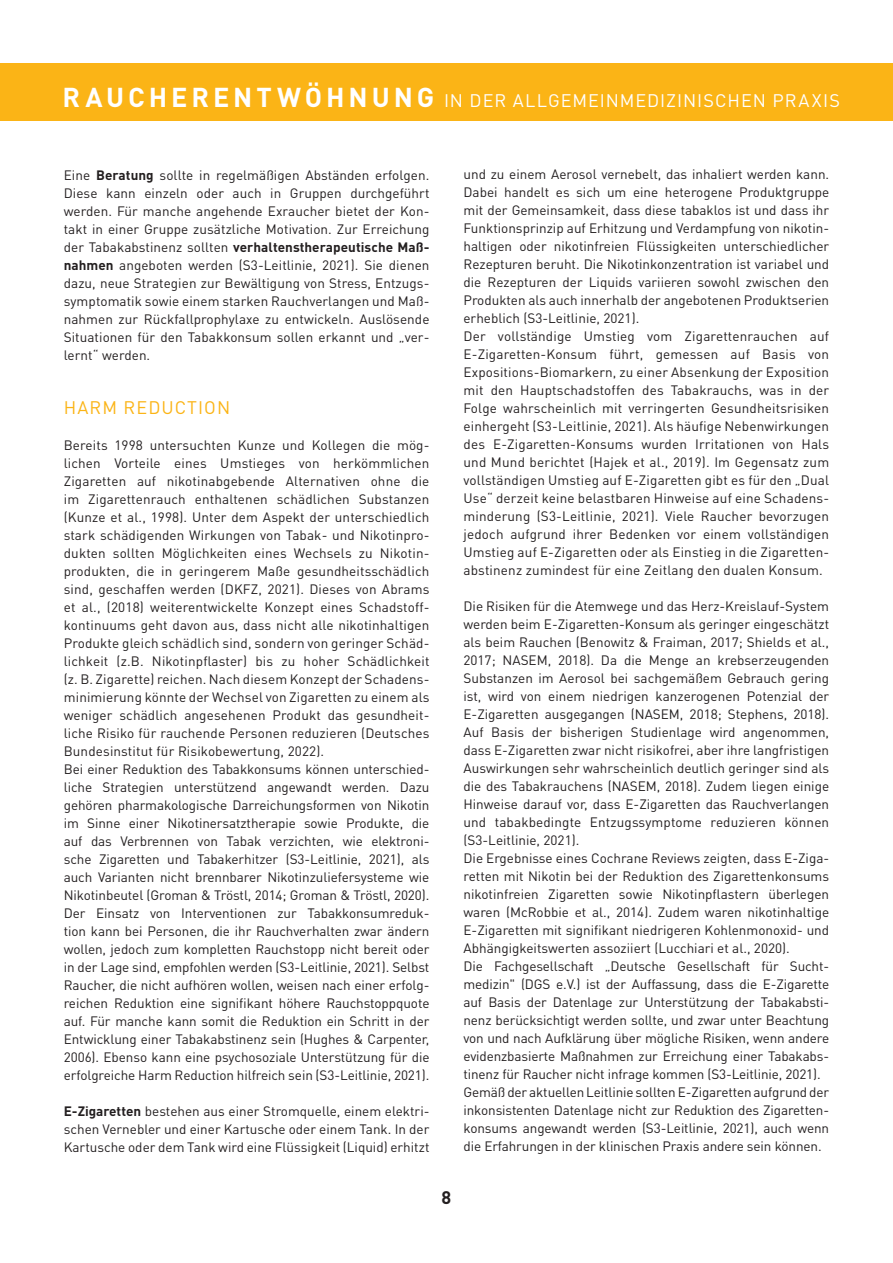
<style>
.page{position:relative;width:893px;height:1263px;background:#fff}
.page>*{position:absolute;margin:0;border:0;box-sizing:border-box;transform-origin:0 0}
.t1{font:18px "DIN Pro";letter-spacing:.055em;color:#fff}
.t2{font:18px "DIN Pro";letter-spacing:.06em;color:#fbb416}
.t3{font:700 18px "DIN Pro";color:#231f20}
.t4{font:13.5px/18px "DIN Pro";color:#231f20}
.s1{font-weight:700;font-size:27px}
.s2{font-weight:700}
</style>
<div class="page">
<div style="left:0;top:64px;width:893px;height:57px;background:#fbb416"></div>
<h1 class="t1" style="left:63px;top:89px;width:779px"><span class="s1">RAUCHERENTWÖHNUNG</span> IN DER ALLGEMEINMEDIZINISCHEN PRAXIS</h1>
<p class="t4" style="left:64px;top:165px;width:367px;text-align:justify">Eine <span class="s2">Beratung</span> sollte in regelmäßigen Abständen erfolgen.<br>Diese kann einzeln oder auch in Gruppen durchgeführt werden. Für manche angehende Exraucher bietet der Kon&shy;takt in einer Gruppe zusätzliche Motivation. Zur Erreichung der Tabakabstinenz sollten <span class="s2">verhaltenstherapeutische Maß&shy;nahmen</span> angeboten werden (S3-Leitlinie, 2021). Sie dienen dazu, neue Strategien zur Bewältigung von Stress, Entzugs&shy;symptomatik sowie einem starken Rauchverlangen und Maß&shy;nahmen zur Rückfallprophylaxe zu entwickeln. Auslösende Situationen für den Tabakkonsum sollen erkannt und „ver&shy;lernt“ werden.</p>
<h1 class="t2" style="left:64px;top:395px;width:168px">HARM REDUCTION</h1>
<p class="t4" style="left:64px;top:435px;width:367px">Bereits 1998 untersuchten Kunze und Kollegen die mög&shy;lichen Vorteile eines Umstieges von herkömmlichen Zigaretten auf nikotinabgebende Alternativen ohne die im Zigarettenrauch enthaltenen schädlichen Substanzen (Kunze et al., 1998). Unter dem Aspekt der unterschiedlich stark schädigenden Wirkungen von Tabak- und Nikotinpro&shy;dukten sollten Möglichkeiten eines Wechsels zu Nikotin&shy;produkten, die in geringerem Maße gesundheitsschädlich sind, geschaffen werden (DKFZ, 2021). Dieses von Abrams et al., (2018) weiterentwickelte Konzept eines Schadstoff&shy;kontinuums geht davon aus, dass nicht alle nikotinhaltigen Produkte gleich schädlich sind, sondern von geringer Schäd&shy;lichkeit (z.B. Nikotinpflaster) bis zu hoher Schädlichkeit (z. B. Zigarette) reichen. Nach diesem Konzept der Schadens&shy;minimierung könnte der Wechsel von Zigaretten zu einem als weniger schädlich angesehenen Produkt das gesundheit&shy;liche Risiko für rauchende Personen reduzieren (Deutsches Bundesinstitut für Risikobewertung, 2022).<br>Bei einer Reduktion des Tabakkonsums können unterschied&shy;liche Strategien unterstützend angewandt werden. Dazu gehören pharmakologische Darreichungsformen von Nikotin im Sinne einer Nikotinersatztherapie sowie Produkte, die auf das Verbrennen von Tabak verzichten, wie elektroni&shy;sche Zigaretten und Tabakerhitzer (S3-Leitlinie, 2021), als auch Varianten nicht brennbarer Nikotinzuliefersysteme wie Nikotinbeutel (Groman &amp; Tröstl, 2014; Groman &amp; Tröstl, 2020).<br>Der Einsatz von Interventionen zur Tabakkonsumreduk&shy;tion kann bei Personen, die ihr Rauchverhalten zwar ändern wollen, jedoch zum kompletten Rauchstopp nicht bereit oder in der Lage sind, empfohlen werden (S3-Leitlinie, 2021). Selbst Raucher, die nicht aufhören wollen, weisen nach einer erfolg&shy;reichen Reduktion eine signifikant höhere Rauchstoppquote auf. Für manche kann somit die Reduktion ein Schritt in der Entwicklung einer Tabakabstinenz sein (Hughes &amp; Carpenter, 2006). Ebenso kann eine psychosoziale Unterstützung für die erfolgreiche Harm Reduction hilfreich sein (S3-Leitlinie, 2021).</p>
<p class="t4" style="left:64px;top:1101px;width:367px;text-align:justify"><span class="s2">E-Zigaretten</span> bestehen aus einer Stromquelle, einem elektri&shy;schen Vernebler und einer Kartusche oder einem Tank. In der Kartusche oder dem Tank wird eine Flüssigkeit (Liquid) erhitzt</p>
<p class="t4" style="left:463px;top:165px;width:367px">und zu einem Aerosol vernebelt, das inhaliert werden kann.<br>Dabei handelt es sich um eine heterogene Produktgruppe mit der Gemeinsamkeit, dass diese tabaklos ist und dass ihr Funktionsprinzip auf Erhitzung und Verdampfung von nikotin&shy;haltigen oder nikotinfreien Flüssigkeiten unterschiedlicher Rezepturen beruht. Die Nikotinkonzentration ist variabel und die Rezepturen der Liquids variieren sowohl zwischen den Produkten als auch innerhalb der angebotenen Produktserien erheblich (S3-Leitlinie, 2021).<br>Der vollständige Umstieg vom Zigarettenrauchen auf E-Zigaretten-Konsum führt, gemessen auf Basis von Expositions-Biomarkern, zu einer Absenkung der Exposition mit den Hauptschadstoffen des Tabakrauchs, was in der Folge wahrscheinlich mit verringerten Gesundheitsrisiken einhergeht (S3-Leitlinie, 2021). Als häufige Nebenwirkungen des E-Zigaretten-Konsums wurden Irritationen von Hals und Mund berichtet (Hajek et al., 2019). Im Gegensatz zum vollständigen Umstieg auf E-Zigaretten gibt es für den „Dual Use“ derzeit keine belastbaren Hinweise auf eine Schadens&shy;minderung (S3-Leitlinie, 2021). Viele Raucher bevorzugen jedoch aufgrund ihrer Bedenken vor einem vollständigen Umstieg auf E-Zigaretten oder als Einstieg in die Zigaretten&shy;abstinenz zumindest für eine Zeitlang den dualen Konsum.</p>
<p class="t4" style="left:463px;top:597px;width:367px">Die Risiken für die Atemwege und das Herz-Kreislauf-System werden beim E-Zigaretten-Konsum als geringer eingeschätzt als beim Rauchen (Benowitz &amp; Fraiman, 2017; Shields et al., 2017; NASEM, 2018). Da die Menge an krebserzeugenden Substanzen im Aerosol bei sachgemäßem Gebrauch gering ist, wird von einem niedrigen kanzerogenen Potenzial der E-Zigaretten ausgegangen (NASEM, 2018; Stephens, 2018).<br>Auf Basis der bisherigen Studienlage wird angenommen, dass E-Zigaretten zwar nicht risikofrei, aber ihre langfristigen Auswirkungen sehr wahrscheinlich deutlich geringer sind als die des Tabakrauchens (NASEM, 2018). Zudem liegen einige Hinweise darauf vor, dass E-Zigaretten das Rauchverlangen und tabakbedingte Entzugssymptome reduzieren können (S3-Leitlinie, 2021).<br>Die Ergebnisse eines Cochrane Reviews zeigten, dass E-Ziga&shy;retten mit Nikotin bei der Reduktion des Zigarettenkonsums nikotinfreien Zigaretten sowie Nikotinpflastern überlegen waren (McRobbie et al., 2014). Zudem waren nikotinhaltige E-Zigaretten mit signifikant niedrigeren Kohlenmonoxid- und Abhängigkeitswerten assoziiert (Lucchiari et al., 2020).<br>Die Fachgesellschaft „Deutsche Gesellschaft für Sucht&shy;medizin" (DGS e.V.) ist der Auffassung, dass die E-Zigarette auf Basis der Datenlage zur Unterstützung der Tabakabsti&shy;nenz berücksichtigt werden sollte, und zwar unter Beachtung von und nach Aufklärung über mögliche Risiken, wenn andere evidenzbasierte Maßnahmen zur Erreichung einer Tabakabs&shy;tinenz für Raucher nicht infrage kommen (S3-Leitlinie, 2021).<br>Gemäß der aktuellen Leitlinie sollten E-Zigaretten aufgrund der inkonsistenten Datenlage nicht zur Reduktion des Zigaretten&shy;konsums angewandt werden (S3-Leitlinie, 2021), auch wenn die Erfahrungen in der klinischen Praxis andere sein können.</p>
<h1 class="t3" style="left:442px;top:1185px;width:11px">8</h1>
</div>
